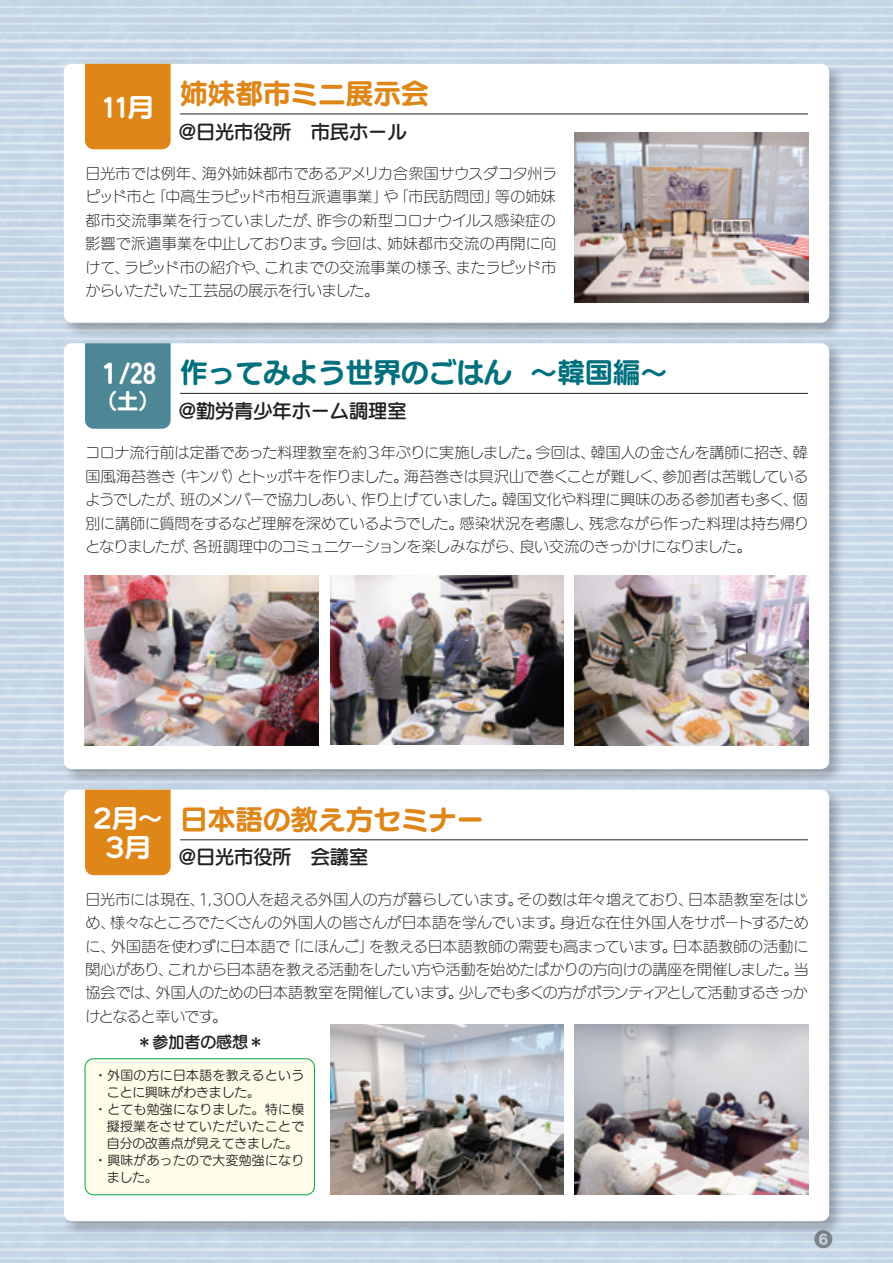
<style>
.page{position:relative;width:893px;height:1263px;background:#fff}
.page>*{position:absolute;margin:0;border:0;box-sizing:border-box;transform-origin:0 0}
.t1{font:27.6px "UD Marugo Large Pr 6 N B";color:#df8619}
.t2{font:27.6px "UD Marugo Large Pr 6 N B";color:#01707e}
.t3{font:25.5px/29.7px "UD Marugo Large Pr 6 N B";color:#fff;text-align:center}
.t4{font:21.3px "UD Marugo Large Pr 6 N B";color:#fff}
.t5{font:19.2px "UD Marugo Large Pr 6 N DB";color:#231f20}
.t6{font:18px "Seurat Pro B";color:#808285}
.t7{font:15.9px "UD Marugo Large Pr 6 N DB";color:#231f20}
.t8{font:14.85px/23.4px "UD Marugo Large Pr 6 N L";letter-spacing:-.015em;color:#231f20;text-align:justify}
.t9{font:12.75px "UD Marugo Large Pr 6 N M";letter-spacing:.03em;color:#231f20}
.t10{font:12.75px "UD Marugo Large Pr 6 N M";color:#231f20}
</style>
<div class="page">
<img style="left:57px;top:57px;width:792px;height:280px">
<div style="left:64px;top:64px;width:765px;height:259px;background:#fff;border-radius:8px"></div>
<hr style="left:180px;top:114px;width:628px;height:1px;background:#231f20">
<div style="left:85px;top:64px;width:86px;height:85px;background:#df8619"></div>
<img style="left:57px;top:337px;width:792px;height:446px">
<div style="left:64px;top:343px;width:765px;height:426px;background:#fff;border-radius:8px"></div>
<hr style="left:180px;top:393px;width:628px;height:1px;background:#231f20">
<div style="left:85px;top:343px;width:86px;height:86px;background:#4d8795"></div>
<img style="left:575px;top:132px;width:233px;height:170px">
<img style="left:57px;top:783px;width:792px;height:457px">
<div style="left:64px;top:790px;width:765px;height:431px;background:#fff;border-radius:8px"></div>
<hr style="left:180px;top:839px;width:628px;height:1px;background:#231f20">
<div style="left:85px;top:790px;width:86px;height:85px;background:#df8619"></div>
<img style="left:575px;top:575px;width:233px;height:170px">
<img style="left:330px;top:575px;width:233px;height:170px">
<img style="left:85px;top:575px;width:233px;height:170px">
<img style="left:575px;top:1025px;width:233px;height:170px">
<img style="left:330px;top:1025px;width:234px;height:170px">
<div style="left:85px;top:1059px;width:229px;height:136px;background:#fffde9;border-radius:9px"></div>
<div style="left:85px;top:1058px;width:230px;height:137px;border:1px solid #00a54f;border-radius:9px"></div>
<h1 class="t1" style="left:180px;top:78px;width:250px">姉妹都市ミニ展示会</h1>
<p class="t5" style="left:179px;top:121px;width:229px">@日光市役所　市民ホール</p>
<p class="t8" style="left:85px;top:162px;width:473px">日光市では例年、海外姉妹都市であるアメリカ合衆国サウスダコタ州ラピッド市と「中高生ラピッド市相互派遣事業」や「市民訪問団」等の姉妹都市交流事業を行っていましたが、昨今の新型コロナウイルス感染症の影響で派遣事業を中止しております。今回は、姉妹都市交流の再開に向けて、ラピッド市の紹介や、これまでの交流事業の様子、またラピッド市からいただいた工芸品の展示を行いました。</p>
<h2 class="t3" style="left:102px;top:93px;width:53px">11月</h2>
<h1 class="t2" style="left:180px;top:358px;width:489px">作ってみよう世界のごはん ～韓国編～</h1>
<p class="t5" style="left:179px;top:400px;width:229px">@勤労青少年ホーム調理室</p>
<p class="t8" style="left:85px;top:442px;width:725px">コロナ流行前は定番であった料理教室を約３年ぶりに実施しました。今回は、韓国人の金さんを講師に招き、韓国風海苔巻き（キンパ）とトッポキを作りました。海苔巻きは具沢山で巻くことが難しく、参加者は苦戦しているようでしたが、班のメンバーで協力しあい、作り上げていました。韓国文化や料理に興味のある参加者も多く、個別に講師に質問をするなど理解を深めているようでした。感染状況を考慮し、残念ながら作った料理は持ち帰りとなりましたが、各班調理中のコミュニケーションを楽しみながら、良い交流のきっかけになりました。</p>
<h2 class="t3" style="left:100px;top:360px;width:57px">1/28</h2>
<h3 class="t4" style="left:96px;top:390px;width:65px">（土）</h3>
<h1 class="t1" style="left:180px;top:804px;width:306px">日本語の教え方セミナー</h1>
<p class="t5" style="left:179px;top:847px;width:191px">@日光市役所　会議室</p>
<p class="t8" style="left:85px;top:888px;width:725px">日光市には現在、1,300人を超える外国人の方が暮らしています。その数は年々増えており、日本語教室をはじめ、様々なところでたくさんの外国人の皆さんが日本語を学んでいます。身近な在住外国人をサポートするために、外国語を使わずに日本語で「にほんご」を教える日本語教師の需要も高まっています。日本語教師の活動に関心があり、これから日本語を教える活動をしたい方や活動を始めたばかりの方向けの講座を開催しました。当協会では、外国人のための日本語教室を開催しています。少しでも多くの方がボランティアとして活動するきっかけとなると幸いです。</p>
<h2 class="t3" style="left:93px;top:804px;width:72px">2月～<br>3月</h2>
<p class="t7" style="left:137px;top:1033px;width:129px">＊参加者の感想＊</p>
<p class="t9" style="left:94px;top:1068px;width:211px">・外国の方に日本語を教えるという</p>
<p class="t10" style="left:107px;top:1085px;width:155px">ことに興味がわきました。</p>
<p class="t9" style="left:94px;top:1102px;width:211px">・とても勉強になりました。特に模</p>
<p class="t9" style="left:107px;top:1119px;width:199px">擬授業をさせていただいたことで</p>
<p class="t10" style="left:107px;top:1136px;width:193px">自分の改善点が見えてきました。</p>
<p class="t9" style="left:94px;top:1153px;width:211px">・興味があったので大変勉強になり</p>
<p class="t9" style="left:107px;top:1170px;width:53px">ました。</p>
<p class="t6" style="left:814px;top:1226px;width:19px">❻</p>
</div>
